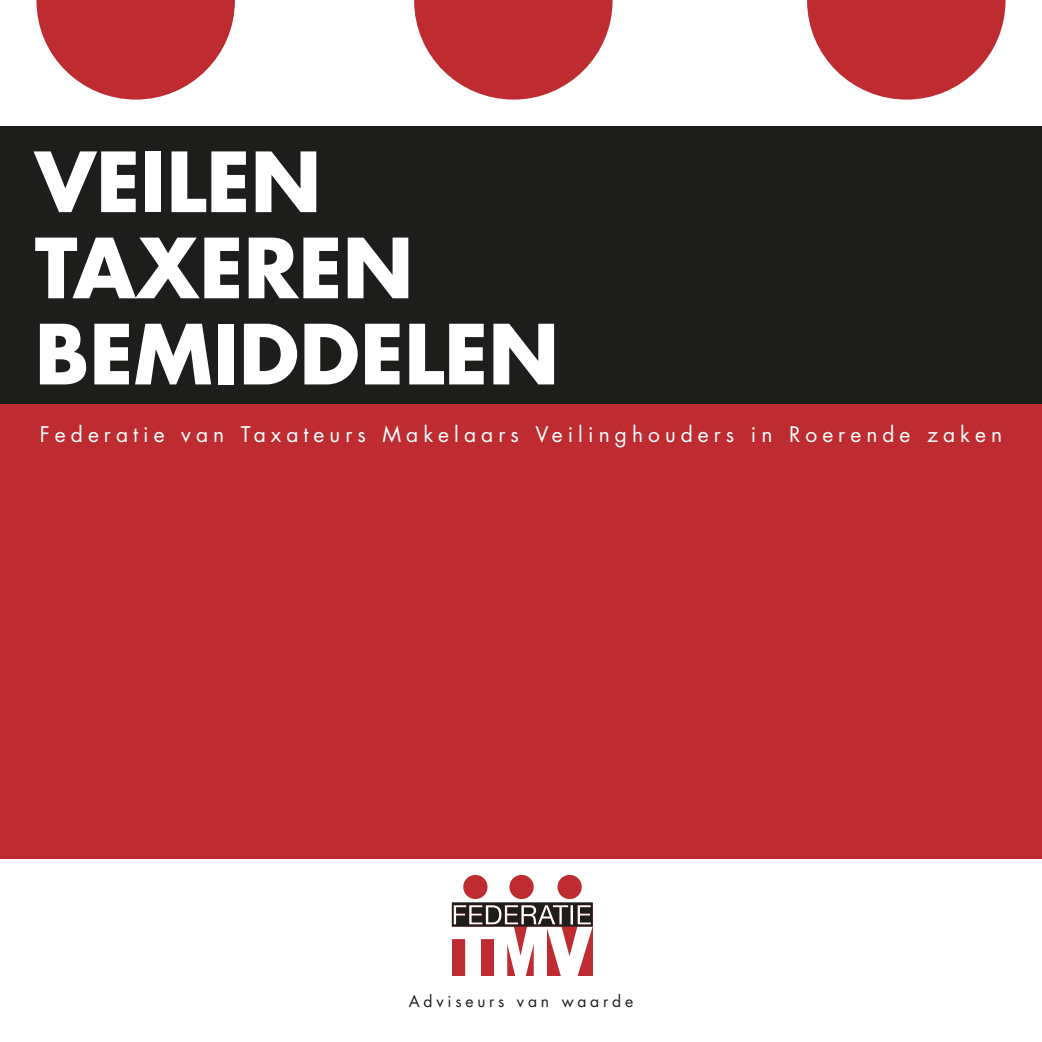
<style>
.page{position:relative;width:1042px;height:1042px;background:#fff}
.page>*{position:absolute;margin:0;border:0;box-sizing:border-box;transform-origin:0 0}
.t1{font:700 80.5px/86.1px "Futura Std";color:#fff}
.t2{font:21px "Futura Std";letter-spacing:.24em;color:#fff}
.t3{font:15.75px "Futura Std";letter-spacing:.24em;color:#1d1d1b}
</style>
<div class="page">
<div style="left:0;top:126px;width:1042px;height:278px;background:#1d1d1b"></div>
<div style="left:0;top:404px;width:1042px;height:454px;background:#be2b31"></div>
<svg style="left:452px;top:902px;width:141px;height:74px"></svg>
<div style="left:463px;top:875px;width:24px;height:24px;background:#be2b31;border-radius:50%"></div>
<div style="left:509px;top:875px;width:25px;height:24px;background:#be2b31;border-radius:50%"></div>
<div style="left:557px;top:875px;width:25px;height:24px;background:#be2b31;border-radius:50%"></div>
<svg style="left:36px;top:0;width:199px;height:100px"></svg>
<svg style="left:414px;top:0;width:198px;height:100px"></svg>
<svg style="left:807px;top:0;width:198px;height:100px"></svg>
<h1 class="t1" style="left:35px;top:138px;width:526px">VEILEN<br>TAXEREN<br>BEMIDDELEN</h1>
<p class="t2" style="left:40px;top:420px;width:964px">Federatie van Taxateurs Makelaars Veilinghouders in Roerende zaken</p>
<p class="t3" style="left:409px;top:991px;width:226px">Adviseurs van waarde</p>
</div>
